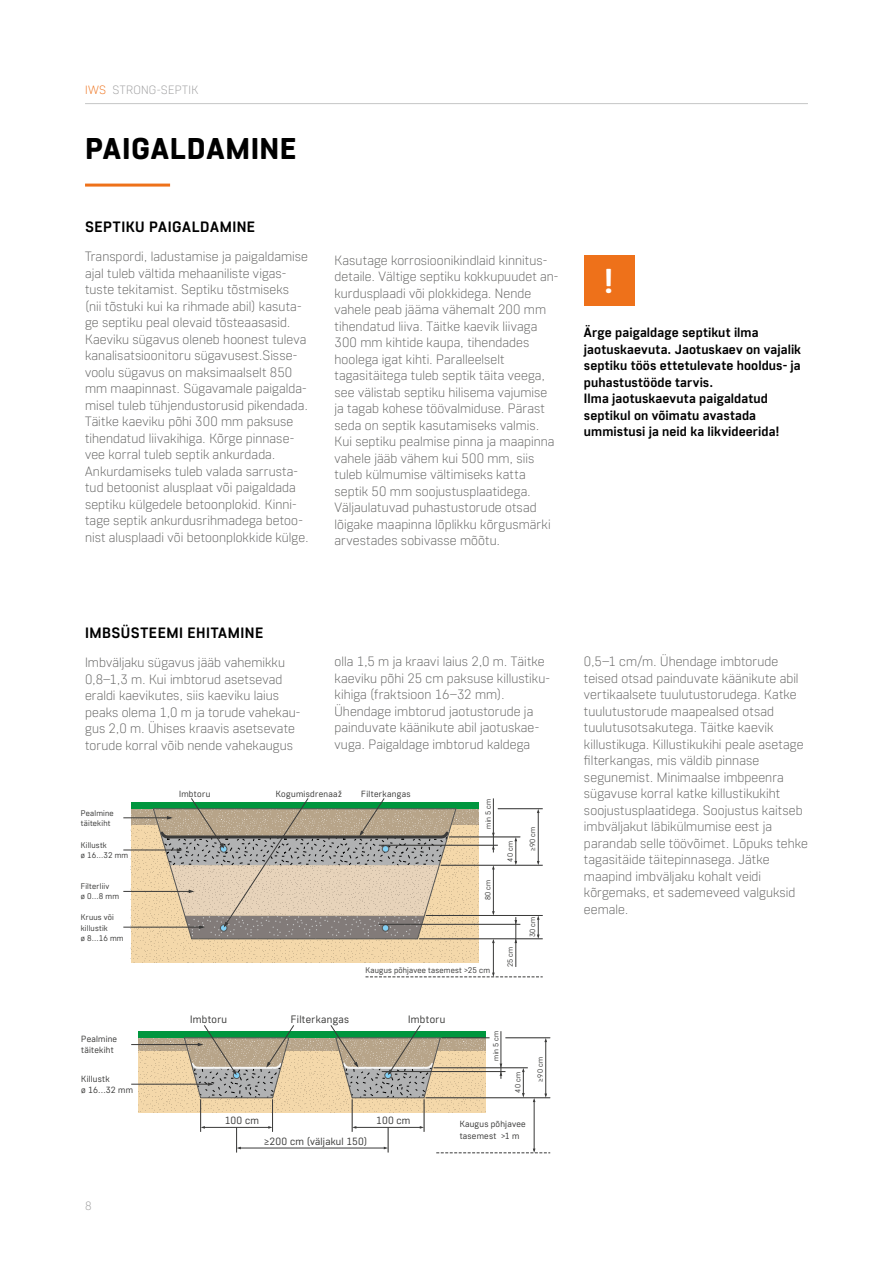
<style>
.page{position:relative;width:893px;height:1263px;background:#fff}
.page>*{position:absolute;margin:0;border:0;box-sizing:border-box;transform-origin:0 0}
.t1{font:700 34.5px "Core Sans R55";color:#fff}
.t2{font:800 30px "Core Sans R65";letter-spacing:.02em;color:#000}
.t3{font:700 15px "Core Sans R55";letter-spacing:.03em;color:#000}
.t4{font:300 13.5px/16.5px "Core Sans R25";letter-spacing:.005em;color:#626261}
.t5{font:700 13.5px/16.5px "Core Sans R55";letter-spacing:.005em;color:#000}
.t6{font:300 12px "Core Sans R25";letter-spacing:.03em;color:#9c9c9d}
.t7{font:10.8px "Core Sans R35";letter-spacing:.03em;color:#3a3a39}
.t8{font:10.5px "Core Sans R35";letter-spacing:.02em;color:#3a3a39}
.t9{font:9px/10.5px "Core Sans R35";letter-spacing:.035em;color:#3a3a39}
.t10{font:8.25px/10.5px "Core Sans R35";letter-spacing:.025em;color:#3a3a39}
.t11{font:7.5px "Core Sans R35";letter-spacing:.025em;color:#3a3a39}
.s1{color:#ee711a}
</style>
<div class="page">
<hr style="left:85px;top:103px;width:723px;height:1px;background:#c5c6c6">
<hr style="left:85px;top:184px;width:85px;height:3px;background:#ee711a">
<div style="left:584px;top:255px;width:51px;height:51px;background:#ee711a"></div>
<hr style="left:545px;top:1040px;width:1px;height:56px;background:#3a3a39">
<svg style="left:522px;top:1068px;width:3px;height:29px"></svg>
<svg style="left:500px;top:1063px;width:2px;height:16px"></svg>
<hr style="left:501px;top:1031px;width:1px;height:43px;background:#3a3a39">
<svg style="left:139px;top:1050px;width:347px;height:62px;background:#eed3a6"></svg>
<svg style="left:139px;top:1038px;width:347px;height:12px"></svg>
<div style="left:139px;top:1031px;width:347px;height:7px;background:#00963e"></div>
<svg style="left:330px;top:1025px;width:111px;height:73px"></svg>
<hr style="left:131px;top:1044px;width:69px;height:1px;background:#3a3a39">
<hr style="left:131px;top:1084px;width:79px;height:1px;background:#3a3a39">
<svg style="left:184px;top:1025px;width:110px;height:73px"></svg>
<hr style="left:505px;top:1037px;width:45px;height:1px;background:#3a3a39">
<hr style="left:434px;top:1067px;width:94px;height:1px;background:#3a3a39">
<hr style="left:382px;top:1071px;width:123px;height:1px;background:#3a3a39">
<hr style="left:425px;top:1097px;width:125px;height:1px;background:#3a3a39">
<hr style="left:534px;top:1100px;width:1px;height:51px;background:#3a3a39">
<svg style="left:436px;top:1148px;width:114px;height:5px"></svg>
<hr style="left:203px;top:1127px;width:67px;height:1px;background:#3a3a39">
<hr style="left:200px;top:1099px;width:1px;height:33px;background:#3a3a39">
<hr style="left:272px;top:1099px;width:1px;height:33px;background:#3a3a39">
<hr style="left:354px;top:1127px;width:67px;height:1px;background:#3a3a39">
<hr style="left:352px;top:1099px;width:1px;height:33px;background:#3a3a39">
<hr style="left:424px;top:1099px;width:1px;height:33px;background:#3a3a39">
<hr style="left:239px;top:1148px;width:146px;height:1px;background:#3a3a39">
<svg style="left:236px;top:1127px;width:5px;height:25px"></svg>
<svg style="left:384px;top:1127px;width:5px;height:25px"></svg>
<hr style="left:442px;top:1037px;width:47px;height:1px;background:#3a3a39">
<svg style="left:131px;top:825px;width:22px;height:137px;background:#f0d4a7"></svg>
<svg style="left:131px;top:809px;width:22px;height:16px"></svg>
<div style="left:131px;top:802px;width:347px;height:7px;background:#00963e"></div>
<hr style="left:123px;top:817px;width:46px;height:1px;background:#3a3a39">
<hr style="left:123px;top:850px;width:56px;height:1px;background:#3a3a39">
<hr style="left:123px;top:891px;width:68px;height:1px;background:#3a3a39">
<hr style="left:123px;top:927px;width:78px;height:1px;background:#3a3a39">
<svg style="left:153px;top:798px;width:390px;height:179px"></svg>
<p class="t6" style="left:85px;top:82px;width:115px"><span class="s1">IWS</span> STRONG-SEPTIK</p>
<h2 class="t2" style="left:85px;top:130px;width:213px">PAIGALDAMINE</h2>
<p class="t3" style="left:85px;top:217px;width:172px">SEPTIKU PAIGALDAMINE</p>
<p class="t4" style="left:85px;top:248px;width:225px">Transpordi, ladustamise ja paigaldamise ajal tuleb vältida mehaaniliste vigas&shy;tuste tekitamist. Septiku tõstmiseks (nii tõstuki kui ka rihmade abil) kasuta&shy;ge septiku peal olevaid tõsteaasasid.<br>Kaeviku sügavus oleneb hoonest tuleva kanalisatsioonitoru sügavusest.Sisse&shy;voolu sügavus on maksimaalselt 850 mm maapinnast. Sügavamale paigalda&shy;misel tuleb tühjendustorusid pikendada.<br>Täitke kaeviku põhi 300 mm paksuse tihendatud liivakihiga. Kõrge pinnase&shy;vee korral tuleb septik ankurdada.<br>Ankurdamiseks tuleb valada sarrusta&shy;tud betoonist alusplaat või paigaldada septiku külgedele betoonplokid. Kinni&shy;tage septik ankurdusrihmadega betoo&shy;nist alusplaadi või betoonplokkide külge.</p>
<p class="t4" style="left:334px;top:251px;width:225px">Kasutage korrosioonikindlaid kinnitus&shy;detaile. Vältige septiku kokkupuudet an&shy;kurdusplaadi või plokkidega. Nende vahele peab jääma vähemalt 200 mm tihendatud liiva. Täitke kaevik liivaga 300 mm kihtide kaupa, tihendades hoolega igat kihti. Paralleelselt tagasitäitega tuleb septik täita veega, see välistab septiku hilisema vajumise ja tagab kohese töövalmiduse. Pärast seda on septik kasutamiseks valmis.<br>Kui septiku pealmise pinna ja maapinna vahele jääb vähem kui 500 mm, siis tuleb külmumise vältimiseks katta septik 50 mm soojustusplaatidega.<br>Väljaulatuvad puhastustorude otsad lõigake maapinna lõplikku kõrgusmärki arvestades sobivasse mõõtu.</p>
<h1 class="t1" style="left:603px;top:258px;width:12px">!</h1>
<p class="t5" style="left:584px;top:324px;width:219px">Ärge paigaldage septikut ilma jaotuskaevuta. Jaotuskaev on vajalik septiku töös ettetulevate hooldus- ja puhastustööde tarvis.<br>Ilma jaotuskaevuta paigaldatud septikul on võimatu avastada ummistusi ja neid ka likvideerida!</p>
<p class="t3" style="left:85px;top:623px;width:180px">IMBSÜSTEEMI EHITAMINE</p>
<p class="t4" style="left:85px;top:654px;width:217px">Imbväljaku sügavus jääb vahemikku 0,8–1,3 m. Kui imbtorud asetsevad eraldi kaevikutes, siis kaeviku laius peaks olema 1,0 m ja torude vahekau&shy;gus 2,0 m. Ühises kraavis asetsevate torude korral võib nende vahekaugus</p>
<p class="t4" style="left:334px;top:653px;width:217px">olla 1,5 m ja kraavi laius 2,0 m. Täitke kaeviku põhi 25 cm paksuse killustiku&shy;kihiga (fraktsioon 16–32 mm).<br>Ühendage imbtorud jaotustorude ja painduvate käänikute abil jaotuskae&shy;vuga. Paigaldage imbtorud kaldega</p>
<p class="t4" style="left:584px;top:653px;width:225px">0,5–1 cm/m. Ühendage imbtorude teised otsad painduvate käänikute abil vertikaalsete tuulutustorudega. Katke tuulutustorude maapealsed otsad tuulutusotsakutega. Täitke kaevik killustikuga. Killustikukihi peale asetage filterkangas, mis väldib pinnase segunemist. Minimaalse imbpeenra sügavuse korral katke killustikukiht soojustusplaatidega. Soojustus kaitseb imbväljakut läbikülmumise eest ja parandab selle töövõimet. Lõpuks tehke tagasitäide täitepinnasega. Jätke maapind imbväljaku kohalt veidi kõrgemaks, et sademeveed valguksid eemale.</p>
<p class="t9" style="left:276px;top:788px;width:68px">Kogumisdrenaaž</p>
<p class="t9" style="left:361px;top:788px;width:51px">Filterkangas</p>
<p class="t9" style="left:179px;top:788px;width:33px">Imbtoru</p>
<p class="t11" style="left:483px;top:829px;width:31px;rotate:-90deg">min 5 cm</p>
<p class="t10" style="left:81px;top:807px;width:34px">Pealmine täitekiht</p>
<p class="t11" style="left:528px;top:851px;width:26px;rotate:-90deg">≥90 cm</p>
<p class="t11" style="left:505px;top:861px;width:22px;rotate:-90deg">40 cm</p>
<p class="t10" style="left:81px;top:839px;width:49px">Killustk<br>ø 16...32 mm</p>
<p class="t11" style="left:483px;top:900px;width:22px;rotate:-90deg">80 cm</p>
<p class="t10" style="left:81px;top:880px;width:40px">Filterliiv<br>ø 0...8 mm</p>
<p class="t10" style="left:81px;top:912px;width:44px">Kruus või killustik<br>ø 8...16 mm</p>
<p class="t11" style="left:528px;top:937px;width:22px;rotate:-90deg">30 cm</p>
<p class="t9" style="left:81px;top:1034px;width:37px">Pealmine täitekiht</p>
<p class="t9" style="left:81px;top:1073px;width:53px">Killustk<br>ø 16...32 mm</p>
<p class="t6" style="left:85px;top:1198px;width:8px">8</p>
<p class="t10" style="left:365px;top:964px;width:126px">Kaugus põhjavee tasemest &gt;25 cm</p>
<p class="t11" style="left:505px;top:967px;width:22px;rotate:-90deg">25 cm</p>
<p class="t7" style="left:190px;top:1012px;width:39px">Imbtoru</p>
<p class="t7" style="left:408px;top:1012px;width:39px">Imbtoru</p>
<p class="t7" style="left:291px;top:1012px;width:60px">Filterkangas</p>
<p class="t8" style="left:225px;top:1114px;width:36px">100 cm</p>
<p class="t8" style="left:376px;top:1114px;width:36px">100 cm</p>
<p class="t8" style="left:264px;top:1134px;width:105px">≥200 cm (väljakul 150)</p>
<p class="t11" style="left:491px;top:1061px;width:31px;rotate:-90deg">min 5 cm</p>
<p class="t11" style="left:513px;top:1093px;width:22px;rotate:-90deg">40 cm</p>
<p class="t9" style="left:460px;top:1118px;width:68px;line-height:12px">Kaugus põhjavee tasemest &gt;1 m</p>
<p class="t11" style="left:535px;top:1082px;width:26px;rotate:-90deg">≥90 cm</p>
</div>
